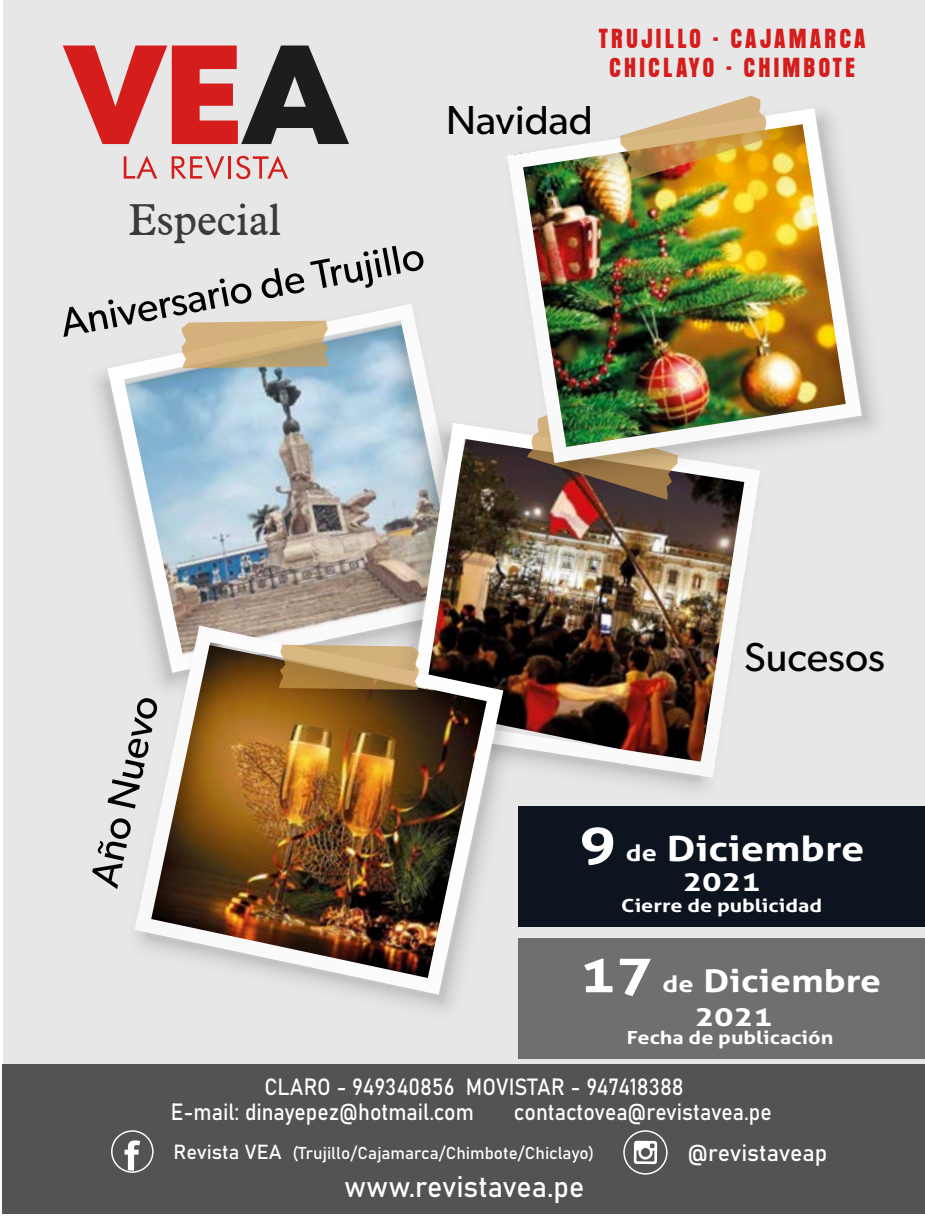
<style>
.page{position:relative;width:925px;height:1217px;background:#fff}
.page>*{position:absolute;margin:0;border:0;box-sizing:border-box;transform-origin:0 0}
.t1{font:700 51.3px "Aller";color:#fff;scale:1.19 1}
.t2{font:43.8px "Aldine 721 BT";color:#3c3b3a}
.t3{font:40.5px "Gibson";color:#000}
.t4{font:700 34.65px "Aller";color:#fff;scale:1.19 1}
.t5{font:700 31.2px "Aller";color:#fff;scale:1.19 1}
.t6{font:29.4px "Bahnschrift";color:#fff}
.t7{font:700 27.15px "Aller";color:#fff;scale:1.19 1}
.t8{font:24.15px/28.5px "Aura";letter-spacing:.12em;color:#d51d1b;text-align:center}
.t9{font:23.25px/25px "Bahnschrift";color:#fff;scale:.91 1}
.t10{font:23.25px "Bahnschrift";color:#fff}
.t11{font:700 18.15px "Aller";color:#fff;scale:1.19 1}
.t12{font:16.95px "Bahnschrift";color:#fff}
.s1{font-size:22.65px}
.s2{font-size:20.1px}
</style>
<div class="page">
<div style="left:3px;top:0;width:922px;height:1213px;background:#e7e7e7"></div>
<div style="left:2px;top:1064px;width:923px;height:149px;background:#545352"></div>
<svg style="left:111px;top:1130px;width:43px;height:43px"></svg>
<div style="left:623px;top:1129px;width:45px;height:45px;border:2px solid #fff;border-radius:50%"></div>
<svg style="left:634px;top:1140px;width:23px;height:23px"></svg>
<svg style="left:63px;top:46px;width:286px;height:98px"></svg>
<svg style="left:124px;top:155px;width:33px;height:23px"></svg>
<svg style="left:172px;top:156px;width:52px;height:23px"></svg>
<hr style="left:228px;top:156px;width:3px;height:22px;background:#d51d1b">
<svg style="left:236px;top:155px;width:52px;height:24px"></svg>
<div style="left:518px;top:938px;width:407px;height:120px;background:#716f6e"></div>
<div style="left:518px;top:806px;width:407px;height:120px;background:#0c141f"></div>
<img style="left:107px;top:366px;width:328px;height:255px">
<svg style="left:379px;top:415px;width:330px;height:375px"></svg>
<img style="left:406px;top:423px;width:352px;height:354px">
<svg style="left:527px;top:486px;width:151px;height:13px;background:#6a3c35"></svg>
<svg style="left:92px;top:818px;width:35px;height:70px"></svg>
<svg style="left:108px;top:759px;width:19px;height:48px"></svg>
<svg style="left:63px;top:246px;width:361px;height:122px"></svg>
<svg style="left:127px;top:621px;width:399px;height:389px"></svg>
<img style="left:135px;top:625px;width:368px;height:369px">
<svg style="left:279px;top:644px;width:140px;height:45px;background:#c4a16a"></svg>
<svg style="left:503px;top:322px;width:374px;height:164px"></svg>
<img style="left:507px;top:108px;width:355px;height:355px">
<img style="left:619px;top:96px;width:152px;height:84px">
<h2 class="t2" style="left:128px;top:192px;width:155px">Especial</h2>
<p class="t8" style="left:598px;top:26px;width:269px">TRUJILLO - CAJAMARCA<br>CHICLAYO - CHIMBOTE</p>
<h3 class="t3" style="left:446px;top:96px;width:148px">Navidad</h3>
<h3 class="t3" style="left:744px;top:632px;width:142px">Sucesos</h3>
<h1 class="t1" style="left:579px;top:811px;width:32px">9</h1>
<h3 class="t4" style="left:626px;top:827px;width:202px"><span class="s1">de</span> Diciembre</h3>
<p class="t7" style="left:683px;top:864px;width:67px">2021</p>
<p class="t11" style="left:621px;top:894px;width:170px">Cierre de publicidad</p>
<h1 class="t1" style="left:579px;top:942px;width:63px">17</h1>
<h3 class="t5" style="left:662px;top:961px;width:185px"><span class="s1">de</span> Diciembre</h3>
<p class="t7" style="left:695px;top:999px;width:67px">2021</p>
<p class="t11" style="left:627px;top:1026px;width:175px">Fecha de publicación</p>
<p class="t9" style="left:171px;top:1072px;width:565px;text-indent:94px">CLARO - 949340856 MOVISTAR - 947418388<br>E-mail: dinayepez@hotmail.com</p>
<p class="t9" style="left:514px;top:1097px;width:285px">contactovea@revistavea.pe</p>
<p class="t12" style="left:174px;top:1139px;width:422px"><span class="s2">Revista VEA</span> (Trujillo/Cajamarca/Chimbote/Chiclayo)</p>
<p class="t10" style="left:687px;top:1134px;width:141px">@revistaveap</p>
<p class="t6" style="left:344px;top:1164px;width:242px">www.revistavea.pe</p>
</div>
